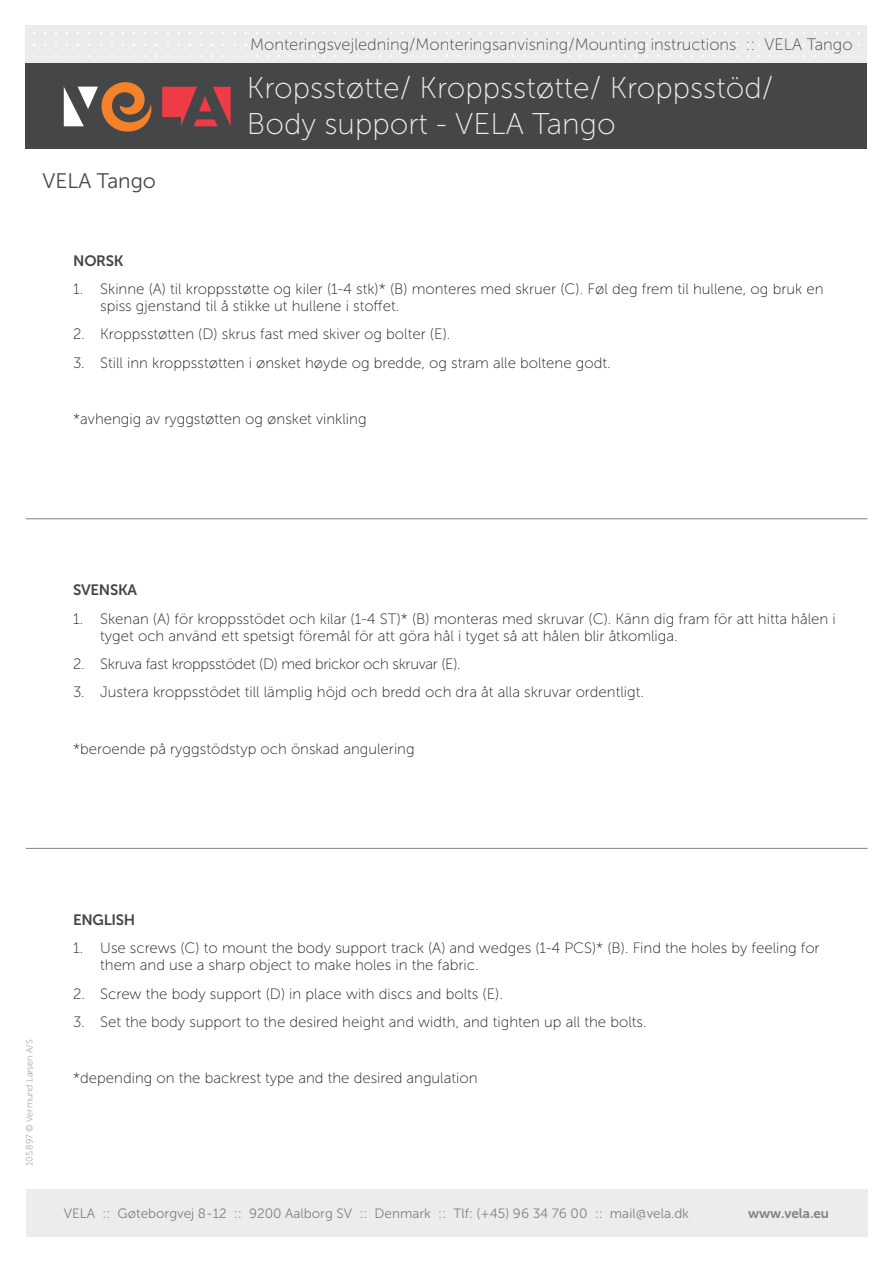
<style>
.page{position:relative;width:893px;height:1263px;background:#fff}
.page>*{position:absolute;margin:0;border:0;box-sizing:border-box;transform-origin:0 0}
.Titeloverskrift{font:30px/36px "Museo Sans 100";color:#ececee}
.Overskrift_orange{font:21px "Museo Sans 300";color:#454647}
.Titeloverskrift-2{font:16.5px "Museo Sans 100";color:#454647}
.Brødtekst_med_afsnit{font:15px/17px "Museo Sans 100";color:#231f20}
.Brødtekst_med_afsnit-2{font:15px "Museo Sans 100";letter-spacing:-.02em;color:#231f20}
.Underoverskrifter{font:15px "Museo Sans 700";letter-spacing:-.02em;color:#454647}
.t1{font:13.5px "Museo Sans 300";color:#808285}
.t2{font:13.5px "Museo Sans 700";color:#808285}
.t3{font:9px "Museo Sans 100";color:#808285}
</style>
<div class="page">
<div style="left:26px;top:26px;width:841px;height:38px;background:#ececee"></div>
<div style="left:26px;top:64px;width:841px;height:85px;background:#454647"></div>
<svg style="left:162px;top:87px;width:69px;height:39px"></svg>
<svg style="left:64px;top:82px;width:88px;height:50px"></svg>
<div style="left:26px;top:1189px;width:841px;height:48px;background:#ececee"></div>
<hr style="left:26px;top:518px;width:841px;height:1px;background:#808285">
<hr style="left:26px;top:848px;width:841px;height:1px;background:#808285">
<p class="Overskrift_orange" style="left:43px;top:169px;width:115px">VELA Tango</p>
<p class="Titeloverskrift-2" style="left:250px;top:35px;width:604px">Monteringsvejledning/Monteringsanvisning/Mounting instructions :: VELA Tango</p>
<p class="Titeloverskrift" style="left:247px;top:70px;width:528px">Kropsstøtte/ Kroppsstøtte/ Kroppsstöd/<br>Body support - VELA Tango</p>
<p class="Underoverskrifter" style="left:73px;top:252px;width:52px">NORSK</p>
<p class="Brødtekst_med_afsnit" style="left:100px;top:281px;width:725px;text-indent:-27px">1. Skinne (A) til kroppsstøtte og kiler (1-4 stk)* (B) monteres med skruer (C). Føl deg frem til hullene, og bruk en spiss gjenstand til å stikke ut hullene i stoffet.</p>
<p class="Brødtekst_med_afsnit" style="left:73px;top:326px;width:379px">2. Kroppsstøtten (D) skrus fast med skiver og bolter (E).</p>
<p class="Brødtekst_med_afsnit" style="left:73px;top:354px;width:539px">3. Still inn kroppsstøtten i ønsket høyde og bredde, og stram alle boltene godt.</p>
<p class="Brødtekst_med_afsnit" style="left:73px;top:411px;width:295px">*avhengig av ryggstøtten og ønsket vinkling</p>
<p class="Underoverskrifter" style="left:73px;top:582px;width:65px">SVENSKA</p>
<p class="Brødtekst_med_afsnit" style="left:100px;top:610px;width:737px;text-indent:-27px">1. Skenan (A) för kroppsstödet och kilar (1-4 ST)* (B) monteras med skruvar (C). Känn dig fram för att hitta hålen i tyget och använd ett spetsigt föremål för att göra hål i tyget så att hålen blir åtkomliga.</p>
<p class="Brødtekst_med_afsnit-2" style="left:73px;top:656px;width:389px">2. Skruva fast kroppsstödet (D) med brickor och skruvar (E).</p>
<p class="Brødtekst_med_afsnit" style="left:73px;top:684px;width:572px">3. Justera kroppsstödet till lämplig höjd och bredd och dra åt alla skruvar ordentligt.</p>
<p class="Brødtekst_med_afsnit" style="left:73px;top:740px;width:343px">*beroende på ryggstödstyp och önskad angulering</p>
<p class="t3" style="left:25px;top:1166px;width:128px;rotate:-90deg">105.897 © Vermund Larsen A/S</p>
<p class="Underoverskrifter" style="left:73px;top:911px;width:64px">ENGLISH</p>
<p class="Brødtekst_med_afsnit" style="left:100px;top:940px;width:721px;text-indent:-27px">1. Use screws (C) to mount the body support track (A) and wedges (1-4 PCS)* (B). Find the holes by feeling for them and use a sharp object to make holes in the fabric.</p>
<p class="Brødtekst_med_afsnit" style="left:73px;top:985px;width:431px">2. Screw the body support (D) in place with discs and bolts (E).</p>
<p class="Brødtekst_med_afsnit" style="left:73px;top:1013px;width:575px">3. Set the body support to the desired height and width, and tighten up all the bolts.</p>
<p class="Brødtekst_med_afsnit" style="left:73px;top:1070px;width:406px">*depending on the backrest type and the desired angulation</p>
<p class="t1" style="left:64px;top:1206px;width:627px">VELA :: Gøteborgvej 8-12 :: 9200 Aalborg SV :: Denmark :: Tlf: (+45) 96 34 76 00 :: mail@vela.dk</p>
<p class="t2" style="left:748px;top:1206px;width:83px">www.vela.eu</p>
</div>
